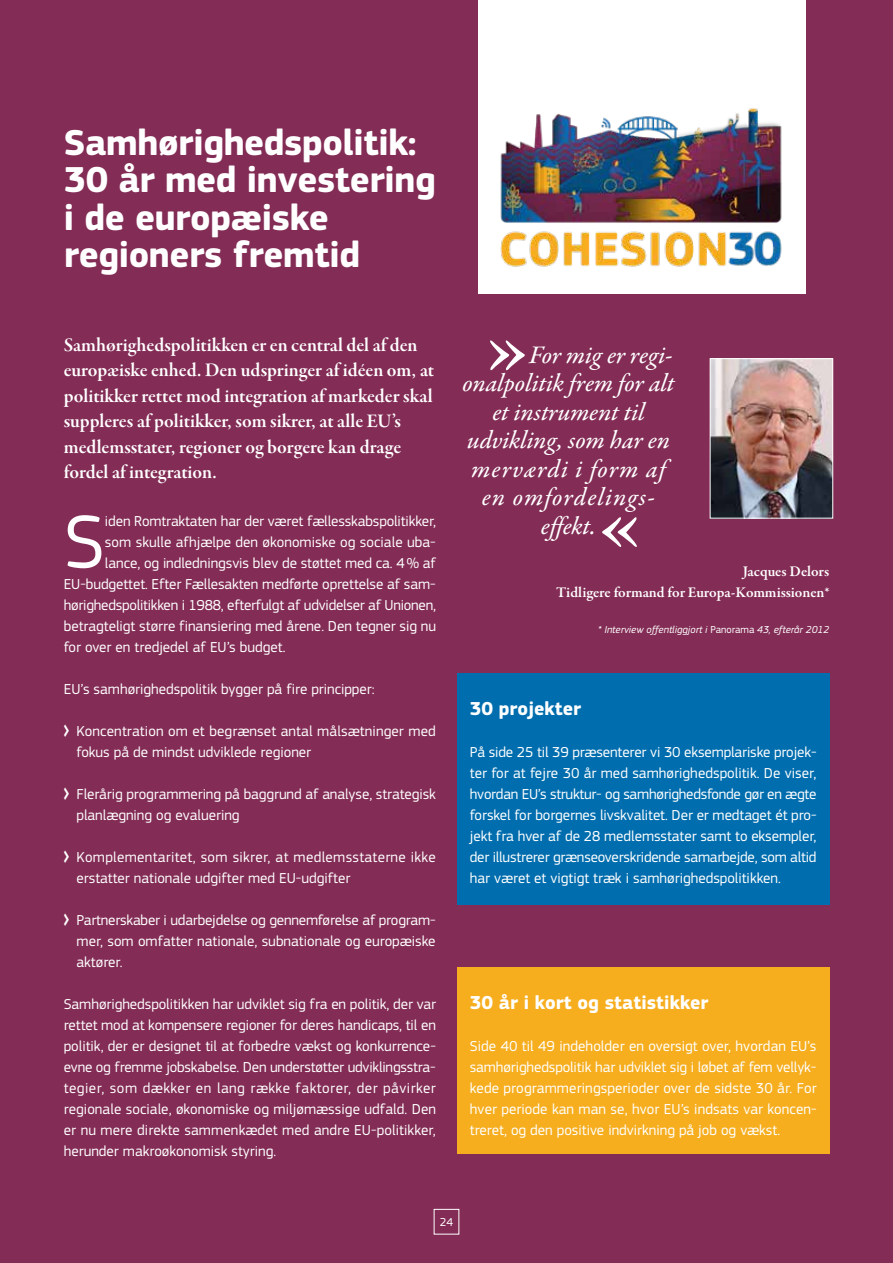
<style>
.page{position:relative;width:893px;height:1263px;background:#832c55}
.page>*{position:absolute;margin:0;border:0;box-sizing:border-box;transform-origin:0 0}
.t1{font:78.3px "EC Square Sans Pro";color:#fff}
.t2{font:700 37.5px/37.5px "EC Square Sans Pro";letter-spacing:-.01em;color:#fff}
.t3{font:25.5px "Garamond Premr Pro Med It";color:#fff}
.t4{font:25.5px "Garamond Premr Pro Med It";letter-spacing:.05em;color:#fff}
.t5{font:25.5px "Garamond Premr Pro Med It";letter-spacing:.045em;color:#fff}
.t6{font:19.5px/25.5px "Garamond Premr Pro Smbd Subh";color:#fff}
.t7{font:700 19.5px "EC Square Sans Pro";color:#fff}
.t8{font:15px/21px "EC Square Sans Pro";color:#fff;text-align:justify}
.t9{font:15px/21px "EC Square Sans Pro";letter-spacing:.02em;color:#fff}
.t10{font:600 15px/21px "Garamond Premr Pro";letter-spacing:-.005em;color:#fff;text-align:right}
.t11{font:12px "EC Square Sans Pro";color:#fff}
.t12{font:italic 10.5px "EC Square Sans Pro";color:#fff}
.s1{font-style:normal}
</style>
<div class="page">
<div style="left:478px;top:0;width:328px;height:294px;background:#fff"></div>
<img style="left:500px;top:108px;width:282px;height:159px">
<div style="left:457px;top:673px;width:372px;height:231px;background:#006dae"></div>
<div style="left:457px;top:967px;width:372px;height:186px;background:#f6ae1f"></div>
<img style="left:712px;top:360px;width:119px;height:156px">
<div style="left:710px;top:358px;width:123px;height:160px;border:1px solid #fff"></div>
<svg style="left:490px;top:340px;width:35px;height:30px"></svg>
<svg style="left:602px;top:517px;width:35px;height:30px"></svg>
<h2 class="t2" style="left:64px;top:125px;width:374px">Samhørighedspolitik:<br>30 år med investering i de europæiske regioners fremtid</h2>
<p class="t6" style="left:64px;top:333px;width:372px">Samhørighedspolitikken er en central del af den europæiske enhed. Den udspringer af idéen om, at politikker rettet mod integration af markeder skal suppleres af politikker, som sikrer, at alle EU’s medlemsstater, regioner og borgere kan drage fordel af integration.</p>
<h1 class="t1" style="left:64px;top:496px;width:43px">S</h1>
<p class="t8" style="left:105px;top:510px;width:333px">iden Romtraktaten har der været fællesskabspolitikker,</p>
<p class="t8" style="left:105px;top:531px;width:332px">som skulle afhjælpe den økonomiske og sociale uba-</p>
<p class="t8" style="left:105px;top:552px;width:332px">lance, og indledningsvis blev de støttet med ca. 4% af</p>
<p class="t8" style="left:64px;top:573px;width:373px">EU-budgettet. Efter Fællesakten medførte oprettelse af sam-</p>
<p class="t8" style="left:64px;top:594px;width:374px">hørighedspolitikken i 1988, efterfulgt af udvidelser af Unionen,</p>
<p class="t8" style="left:64px;top:615px;width:374px">betragteligt større finansiering med årene. Den tegner sig nu</p>
<p class="t8" style="left:64px;top:636px;width:223px">for over en tredjedel af EU’s budget.</p>
<p class="t8" style="left:64px;top:678px;width:312px">EU’s samhørighedspolitik bygger på fire principper:</p>
<p class="t8" style="left:77px;top:720px;width:361px">Koncentration om et begrænset antal målsætninger med fokus på de mindst udviklede regioner</p>
<p class="t8" style="left:77px;top:783px;width:361px">Flerårig programmering på baggrund af analyse, strategisk planlægning og evaluering</p>
<p class="t9" style="left:77px;top:846px;width:361px">Komplementaritet, som sikrer, at medlemsstaterne ikke erstatter nationale udgifter med EU-udgifter</p>
<p class="t8" style="left:77px;top:909px;width:361px">Partnerskaber i udarbejdelse og gennemførelse af program&shy;mer, som omfatter nationale, subnationale og europæiske aktører.</p>
<p class="t8" style="left:64px;top:993px;width:374px">Samhørighedspolitikken har udviklet sig fra en politik, der var rettet mod at kompensere regioner for deres handicaps, til en politik, der er designet til at forbedre vækst og konkurrence&shy;evne og fremme jobskabelse. Den understøtter udviklingsstra&shy;tegier, som dækker en lang række faktorer, der påvirker regionale sociale, økonomiske og miljømæssige udfald. Den er nu mere direkte sammenkædet med andre EU-politikker, herunder makroøkonomisk styring.</p>
<h3 class="t3" style="left:529px;top:339px;width:145px">For mig er regi-</h3>
<h3 class="t3" style="left:462px;top:367px;width:214px">onalpolitik frem for alt</h3>
<h3 class="t3" style="left:492px;top:396px;width:154px">et instrument til</h3>
<h3 class="t3" style="left:467px;top:424px;width:204px">udvikling, som har en</h3>
<h3 class="t4" style="left:471px;top:453px;width:196px">merværdi i form af</h3>
<h3 class="t5" style="left:482px;top:481px;width:175px">en omfordelings-</h3>
<h3 class="t3" style="left:541px;top:510px;width:57px">effekt.</h3>
<p class="t10" style="left:556px;top:561px;width:275px">Jacques Delors<br>Tidligere formand for Europa-Kommissionen*</p>
<p class="t12" style="left:598px;top:624px;width:233px">* Interview offentliggjort i <span class="s1">Panorama</span> 43, efterår 2012</p>
<h3 class="t7" style="left:470px;top:696px;width:113px">30 projekter</h3>
<p class="t8" style="left:470px;top:741px;width:348px">På side 25 til 39 præsenterer vi 30 eksemplariske projek&shy;ter for at fejre 30 år med samhørighedspolitik. De viser, hvordan EU’s struktur- og samhørighedsfonde gør en ægte forskel for borgernes livskvalitet. Der er medtaget ét pro&shy;jekt fra hver af de 28 medlemsstater samt to eksempler, der illustrerer grænseoverskridende samarbejde, som altid har været et vigtigt træk i samhørighedspolitikken.</p>
<h3 class="t7" style="left:470px;top:990px;width:240px">30 år i kort og statistikker</h3>
<p class="t8" style="left:470px;top:1035px;width:348px">Side 40 til 49 indeholder en oversigt over, hvordan EU’s samhørighedspolitik har udviklet sig i løbet af fem vellyk&shy;kede programmeringsperioder over de sidste 30 år. For hver periode kan man se, hvor EU’s indsats var koncen&shy;treret, og den positive indvirkning på job og vækst.</p>
<p class="t11" style="left:440px;top:1215px;width:15px">24</p>
</div>
